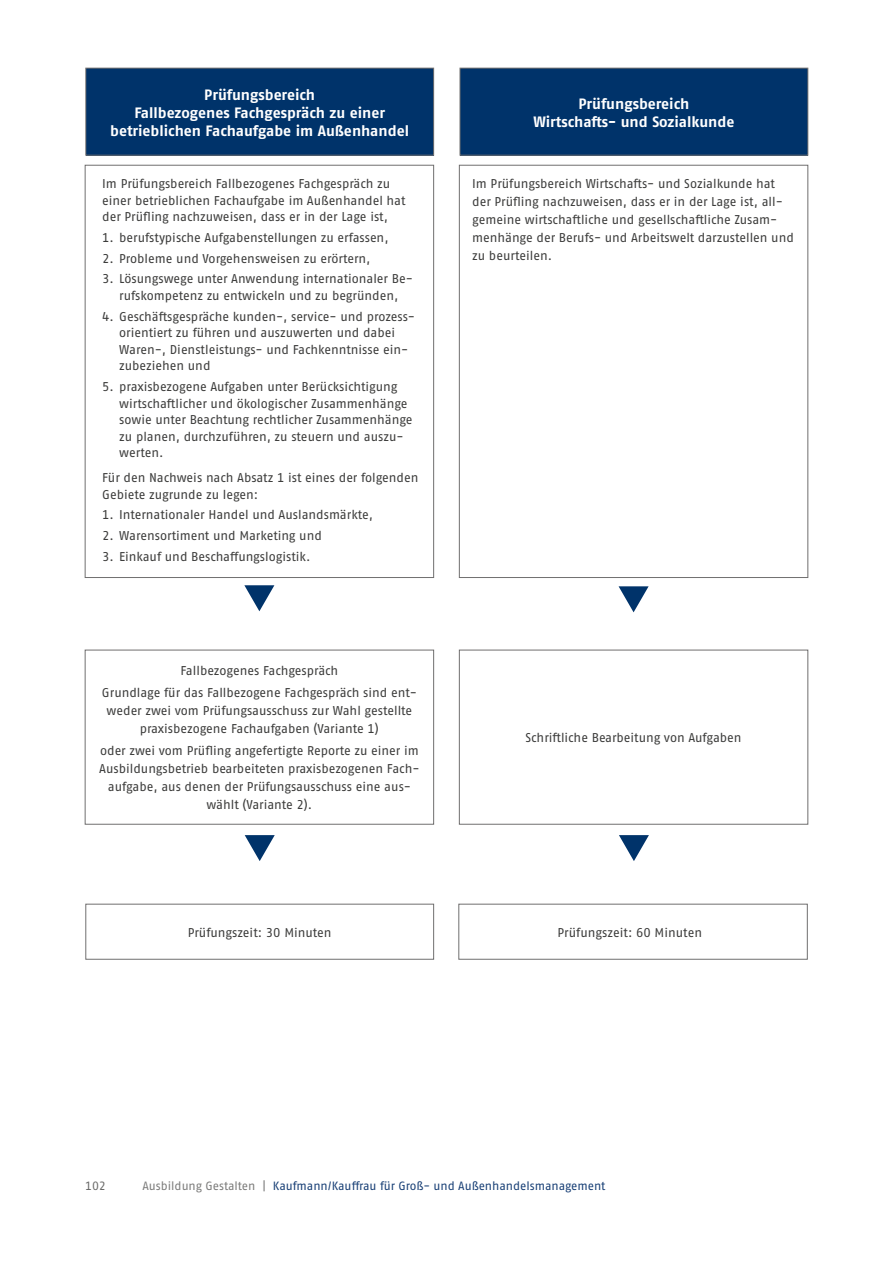
<style>
.page{position:relative;width:893px;height:1263px;background:#fff}
.page>*{position:absolute;margin:0;border:0;box-sizing:border-box;transform-origin:0 0}
.id580{font:700 15px/18px "Fago Pro";letter-spacing:-.005em;color:#fff;text-align:center}
.id579{font:12.75px/16.5px "Fago Pro";letter-spacing:-.005em;color:#3c3c3b}
.t1{font:12px "Fago Pro";letter-spacing:-.005em;color:#194076}
.t2{font:12px "Fago Pro";color:#6b6b6a}
.s1{color:#7c7c7b}
</style>
<div class="page">
<div style="left:86px;top:68px;width:348px;height:87px;background:#00336a"></div>
<div style="left:460px;top:68px;width:348px;height:87px;background:#00336a"></div>
<svg style="left:85px;top:165px;width:349px;height:413px"></svg>
<svg style="left:459px;top:165px;width:349px;height:413px"></svg>
<svg style="left:619px;top:586px;width:30px;height:26px"></svg>
<svg style="left:244px;top:585px;width:30px;height:26px"></svg>
<svg style="left:459px;top:650px;width:349px;height:174px"></svg>
<svg style="left:85px;top:650px;width:349px;height:174px"></svg>
<svg style="left:459px;top:904px;width:348px;height:55px"></svg>
<svg style="left:86px;top:904px;width:348px;height:55px"></svg>
<svg style="left:619px;top:835px;width:30px;height:26px"></svg>
<svg style="left:245px;top:835px;width:30px;height:26px"></svg>
<p class="id580" style="left:204px;top:85px;width:112px">Prüfungsbereich</p>
<p class="id580" style="left:110px;top:103px;width:300px">Fallbezogenes Fachgespräch zu einer betrieblichen Fachaufgabe im Außenhandel</p>
<p class="id579" style="left:102px;top:175px;width:305px">Im Prüfungsbereich Fallbezogenes Fachgespräch zu einer betrieblichen Fachaufgabe im Außenhandel hat der Prüfling nachzuweisen, dass er in der Lage ist,</p>
<p class="id579" style="left:102px;top:229px;width:288px">1. berufstypische Aufgabenstellungen zu erfassen,</p>
<p class="id579" style="left:102px;top:250px;width:270px">2. Probleme und Vorgehensweisen zu erörtern,</p>
<p class="id579" style="left:102px;top:271px;width:312px;text-align:center">3. Lösungswege unter Anwendung internationaler Be&shy;rufskompetenz zu entwickeln und zu begründen,</p>
<p class="id579" style="left:119px;top:308px;width:297px;text-indent:-17px">4. Geschäftsgespräche kunden-, service- und prozess&shy;orientiert zu führen und auszuwerten und dabei Waren-, Dienstleistungs- und Fachkenntnisse ein&shy;zubeziehen und</p>
<p class="id579" style="left:119px;top:378px;width:295px;text-indent:-17px">5. praxisbezogene Aufgaben unter Berücksichtigung wirtschaftlicher und ökologischer Zusammenhänge sowie unter Beachtung rechtlicher Zusammenhänge zu planen, durchzuführen, zu steuern und auszu&shy;werten.</p>
<p class="id579" style="left:102px;top:469px;width:318px">Für den Nachweis nach Absatz 1 ist eines der folgenden<br>Gebiete zugrunde zu legen:</p>
<p class="id579" style="left:102px;top:506px;width:272px">1. Internationaler Handel und Auslandsmärkte,</p>
<p class="id579" style="left:102px;top:527px;width:221px">2. Warensortiment und Marketing und</p>
<p class="id579" style="left:102px;top:548px;width:210px">3. Einkauf und Beschaffungslogistik.</p>
<p class="id579" style="left:180px;top:662px;width:159px">Fallbezogenes Fachgespräch</p>
<p class="id579" style="left:102px;top:684px;width:316px;line-height:18px;text-align:center">Grundlage für das Fallbezogene Fachgespräch sind ent&shy;weder zwei vom Prüfungsausschuss zur Wahl gestellte praxisbezogene Fachaufgaben (Variante 1)</p>
<p class="id579" style="left:99px;top:742px;width:322px;line-height:18px;text-align:center">oder zwei vom Prüfling angefertigte Reporte zu einer im Ausbildungsbetrieb bearbeiteten praxisbezogenen Fach&shy;aufgabe, aus denen der Prüfungsausschuss eine aus&shy;wählt (Variante 2).</p>
<p class="id580" style="left:578px;top:94px;width:112px">Prüfungsbereich</p>
<p class="id580" style="left:533px;top:112px;width:203px">Wirtschafts- und Sozialkunde</p>
<p class="id579" style="left:472px;top:175px;width:323px;line-height:18px">Im Prüfungsbereich Wirtschafts- und Sozialkunde hat der Prüfling nachzuweisen, dass er in der Lage ist, all&shy;gemeine wirtschaftliche und gesellschaftliche Zusam&shy;menhänge der Berufs- und Arbeitswelt darzustellen und zu beurteilen.</p>
<p class="id579" style="left:525px;top:729px;width:218px">Schriftliche Bearbeitung von Aufgaben</p>
<p class="id579" style="left:188px;top:924px;width:145px">Prüfungszeit: 30 Minuten</p>
<p class="id579" style="left:557px;top:924px;width:146px">Prüfungszeit: 60 Minuten</p>
<p class="t2" style="left:85px;top:1178px;width:22px">102</p>
<p class="t1" style="left:142px;top:1178px;width:465px"><span class="s1">Ausbildung Gestalten |</span> Kaufmann/Kauffrau für Groß- und Außenhandelsmanagement</p>
</div>
